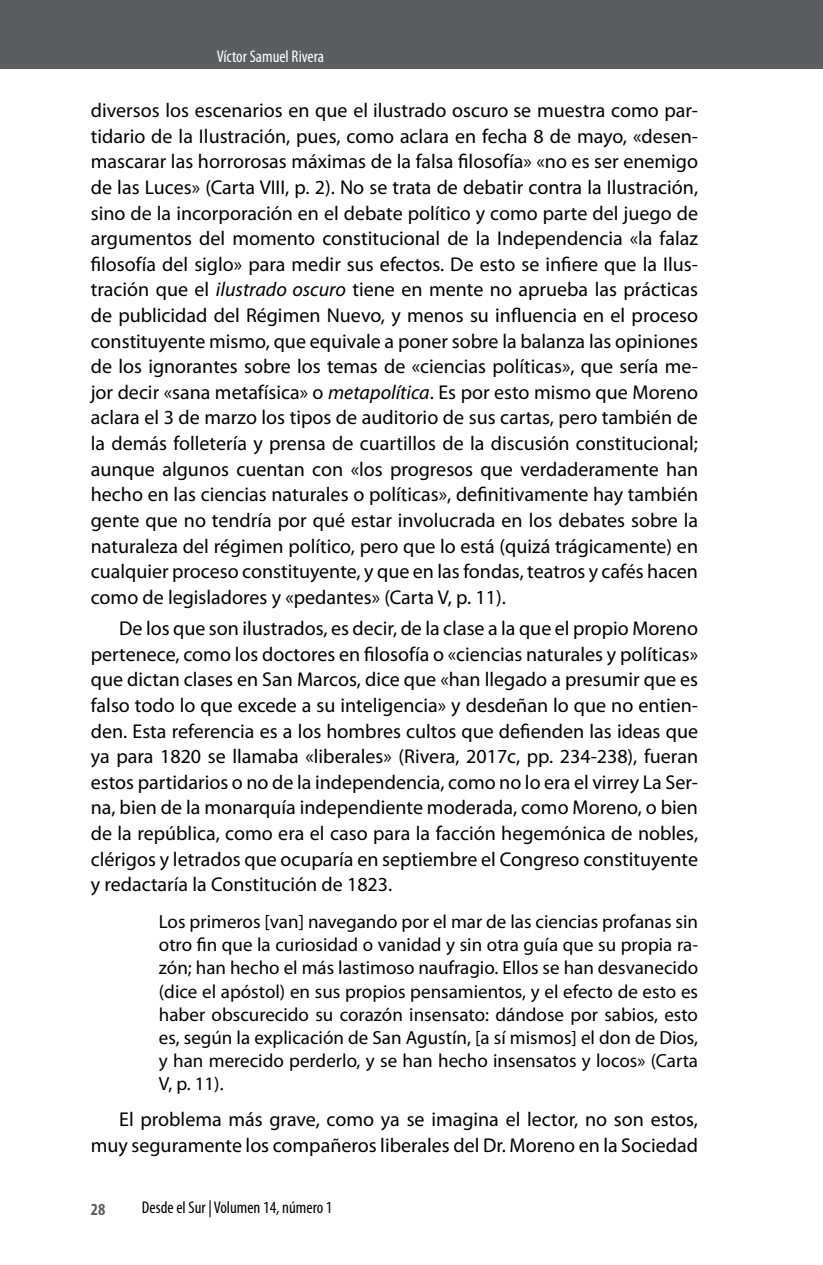
<style>
.page{position:relative;width:823px;height:1265px;background:#fff}
.page>*{position:absolute;margin:0;border:0;box-sizing:border-box;transform-origin:0 0}
.t1{font:20px/25.6px "Myriad Pro";color:#000;text-align:justify}
.t2{font:19px/23px "Myriad Pro";color:#000;text-align:justify}
.t3{font:condensed 17px "Myriad Pro";color:#000}
.t4{font:condensed 17px "Myriad Pro";color:#fff}
.t5{font:700 condensed 17px "Myriad Pro";color:#5c5d5f}
.s1{font-style:italic}
</style>
<div class="page">
<div style="left:0;top:0;width:822px;height:68px;background:#5c5d5f"></div>
<p class="t4" style="left:217px;top:46px;width:109px">Víctor Samuel Rivera</p>
<p class="t1" style="left:91px;top:97px;width:608px">diversos los escenarios en que el ilustrado oscuro se muestra como par&shy;tidario de la Ilustración, pues, como aclara en fecha 8 de mayo, «desen&shy;mascarar las horrorosas máximas de la falsa filosofía» «no es ser enemigo de las Luces» (Carta VIII, p. 2). No se trata de debatir contra la Ilustración, sino de la incorporación en el debate político y como parte del juego de argumentos del momento constitucional de la Independencia «la falaz filosofía del siglo» para medir sus efectos. De esto se infiere que la Ilus&shy;tración que el <span class="s1">ilustrado oscuro</span> tiene en mente no aprueba las prácticas de publicidad del Régimen Nuevo, y menos su influencia en el proceso constituyente mismo, que equivale a poner sobre la balanza las opiniones de los ignorantes sobre los temas de «ciencias políticas», que sería me&shy;jor decir «sana metafísica» o <span class="s1">metapolítica</span>. Es por esto mismo que Moreno aclara el 3 de marzo los tipos de auditorio de sus cartas, pero también de la demás folletería y prensa de cuartillos de la discusión constitucional; aunque algunos cuentan con «los progresos que verdaderamente han hecho en las ciencias naturales o políticas», definitivamente hay también gente que no tendría por qué estar involucrada en los debates sobre la naturaleza del régimen político, pero que lo está (quizá trágicamente) en cualquier proceso constituyente, y que en las fondas, teatros y cafés hacen como de legisladores y «pedantes» (Carta V, p. 11).</p>
<p class="t1" style="left:91px;top:615px;width:608px;text-indent:28px">De los que son ilustrados, es decir, de la clase a la que el propio Moreno pertenece, como los doctores en filosofía o «ciencias naturales y políticas» que dictan clases en San Marcos, dice que «han llegado a presumir que es falso todo lo que excede a su inteligencia» y desdeñan lo que no entien&shy;den. Esta referencia es a los hombres cultos que defienden las ideas que ya para 1820 se llamaba «liberales» (Rivera, 2017c, pp. 234-238), fueran estos partidarios o no de la independencia, como no lo era el virrey La Ser&shy;na, bien de la monarquía independiente moderada, como Moreno, o bien de la república, como era el caso para la facción hegemónica de nobles, clérigos y letrados que ocuparía en septiembre el Congreso constituyente y redactaría la Constitución de 1823.</p>
<p class="t2" style="left:159px;top:910px;width:540px">Los primeros [van] navegando por el mar de las ciencias profanas sin otro fin que la curiosidad o vanidad y sin otra guía que su propia ra&shy;zón; han hecho el más lastimoso naufragio. Ellos se han desvanecido (dice el apóstol) en sus propios pensamientos, y el efecto de esto es haber obscurecido su corazón insensato: dándose por sabios, esto es, según la explicación de San Agustín, [a sí mismos] el don de Dios, y han merecido perderlo, y se han hecho insensatos y locos» (Carta V, p. 11).</p>
<p class="t1" style="left:91px;top:1106px;width:608px;text-align:right">El problema más grave, como ya se imagina el lector, no son estos, muy seguramente los compañeros liberales del Dr. Moreno en la Sociedad</p>
<p class="t5" style="left:91px;top:1198px;width:16px">28</p>
<p class="t3" style="left:142px;top:1196px;width:192px">Desde el Sur | Volumen 14, número 1</p>
</div>
